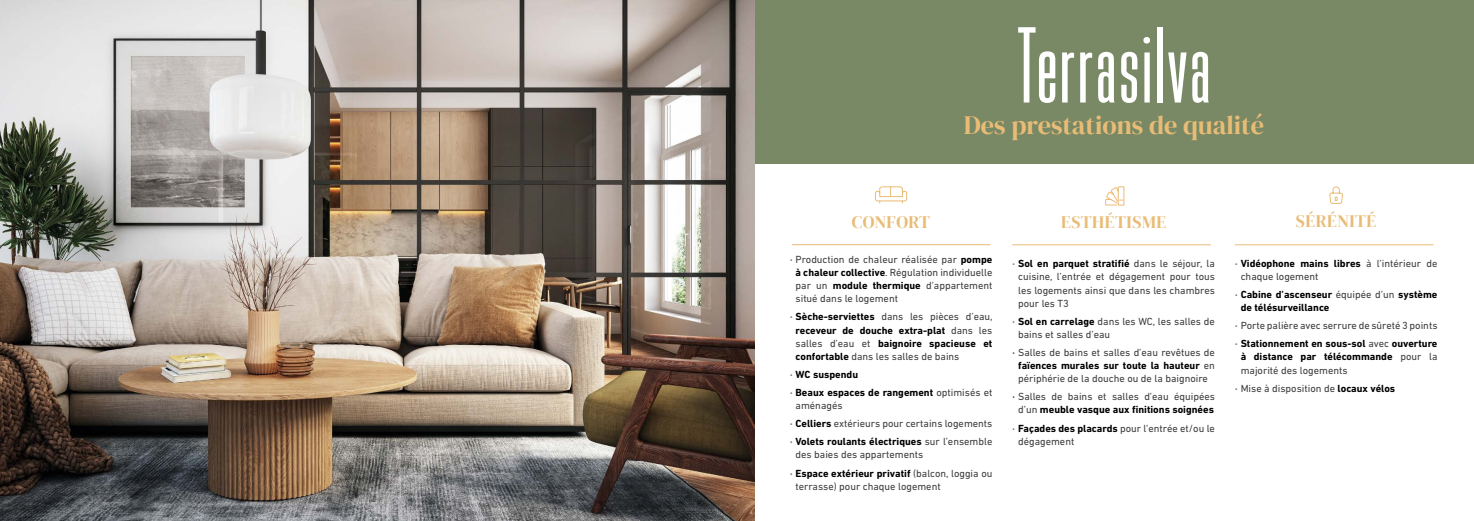
<style>
.page{position:relative;width:1474px;height:521px;background:#fff}
.page>*{position:absolute;margin:0;border:0;box-sizing:border-box;transform-origin:0 0}
.t1{font:112.88px "Bee Three";letter-spacing:.02em;color:#fff}
.t2{font:26.25px "DM Serif Display";color:#e9bc76}
.t3{font:17.5px "DM Serif Display";letter-spacing:.03em;color:#e9bc76}
.t4{font:10.5px/13.1px "DIN Next LT Pro";color:#3c3c3b}
.t5{font:700 10.5px/13.1px "DIN Next LT Pro";color:#000;text-align:justify}
.s1{font-family:"Montserrat";color:#556952}
.s2{font-weight:700;color:#000}
.s3{font-family:"Montserrat";font-weight:400;color:#556952}
.s4{font-weight:400;color:#3c3c3b}
.s5{font-family:"Montserrat"}
</style>
<div class="page">
<div style="left:754px;top:0;width:719px;height:164px;background:#798965"></div>
<svg style="left:875px;top:186px;width:32px;height:17px"></svg>
<hr style="left:791px;top:244px;width:199px;height:1px;background:#e9bc76">
<svg style="left:1105px;top:186px;width:19px;height:20px"></svg>
<hr style="left:1012px;top:245px;width:198px;height:1px;background:#e9bc76">
<svg style="left:1329px;top:186px;width:14px;height:18px"></svg>
<hr style="left:1234px;top:245px;width:199px;height:1px;background:#e9bc76">
<img style="left:0;top:0;width:754px;height:521px">
<h1 class="t1" style="left:1016px;top:5px;width:196px">Terrasilva</h1>
<h2 class="t2" style="left:963px;top:110px;width:302px">Des prestations de qualité</h2>
<h3 class="t3" style="left:852px;top:212px;width:80px">CONFORT</h3>
<p class="t4" style="left:795px;top:253px;width:198px;text-align:justify;text-indent:-6px"><span class="s1">•</span> Production de chaleur réalisée par <span class="s2">pompe à chaleur collective</span>. Régulation individuelle par un <span class="s2">module thermique</span> d’appartement situé dans le logement</p>
<p class="t5" style="left:795px;top:310px;width:198px;text-indent:-6px"><span class="s3">•</span> Sèche-serviettes <span class="s4">dans les pièces d’eau, </span>receveur de douche extra-plat <span class="s4">dans les salles d’eau et</span> baignoire spacieuse et confortable <span class="s4">dans les salles de bains</span></p>
<p class="t5" style="left:789px;top:368px;width:70px"><span class="s3">•</span> WC suspendu</p>
<p class="t5" style="left:795px;top:386px;width:198px;text-indent:-6px"><span class="s3">•</span> Beaux espaces de rangement <span class="s4">optimisés et aménagés</span></p>
<p class="t4" style="left:789px;top:417px;width:204px"><span class="s1">•</span> <span class="s2">Celliers</span> extérieurs pour certains logements</p>
<p class="t4" style="left:795px;top:435px;width:198px;text-indent:-6px"><span class="s1">•</span> <span class="s2">Volets roulants électriques</span> sur l’ensemble des baies des appartements</p>
<p class="t4" style="left:795px;top:466px;width:198px;text-indent:-6px"><span class="s1">•</span> <span class="s2">Espace extérieur privatif</span> (balcon, loggia ou terrasse) pour chaque logement</p>
<h3 class="t3" style="left:1061px;top:212px;width:106px">ESTHÉTISME</h3>
<p class="t4" style="left:1018px;top:257px;width:198px;text-align:justify;text-indent:-6px"><span class="s1">•</span> <span class="s2">Sol en parquet stratifié</span> dans le séjour, la cuisine, l’entrée et dégagement pour tous les logements ainsi que dans les chambres pour les T3</p>
<p class="t4" style="left:1018px;top:314px;width:198px;text-indent:-6px"><span class="s1">•</span> <span class="s2">Sol en carrelage</span> dans les WC, les salles de bains et salles d’eau</p>
<p class="t4" style="left:1012px;top:346px;width:204px;text-align:center"><span class="s5">•</span> Salles de bains et salles d’eau revêtues de <span class="s2">faïences murales sur toute la hauteur</span> en périphérie de la douche ou de la baignoire</p>
<p class="t4" style="left:1012px;top:390px;width:204px;text-align:center"><span class="s5">•</span> Salles de bains et salles d’eau équipées d’un <span class="s2">meuble vasque aux finitions soignées</span></p>
<p class="t4" style="left:1018px;top:421px;width:198px;text-indent:-6px"><span class="s1">•</span> <span class="s2">Façades des placards</span> pour l’entrée et/ou le dégagement</p>
<h3 class="t3" style="left:1295px;top:211px;width:82px">SÉRÉNITÉ</h3>
<p class="t4" style="left:1240px;top:256px;width:198px;text-indent:-6px"><span class="s1">•</span> <span class="s2">Vidéophone mains libres</span> à l’intérieur de chaque logement</p>
<p class="t5" style="left:1240px;top:288px;width:198px;text-indent:-6px"><span class="s3">•</span> Cabine d’ascenseur <span class="s4">équipée d’un</span> système de télésurveillance</p>
<p class="t4" style="left:1234px;top:319px;width:204px"><span class="s1">•</span> Porte palière avec serrure de sûreté 3 points</p>
<p class="t5" style="left:1240px;top:337px;width:198px;text-indent:-6px"><span class="s3">•</span> Stationnement en sous-sol <span class="s4">avec</span> ouverture à distance par télécommande <span class="s4">pour la majorité des logements</span></p>
<p class="t4" style="left:1234px;top:381px;width:162px"><span class="s1">•</span> Mise à disposition de <span class="s2">locaux vélos</span></p>
</div>
